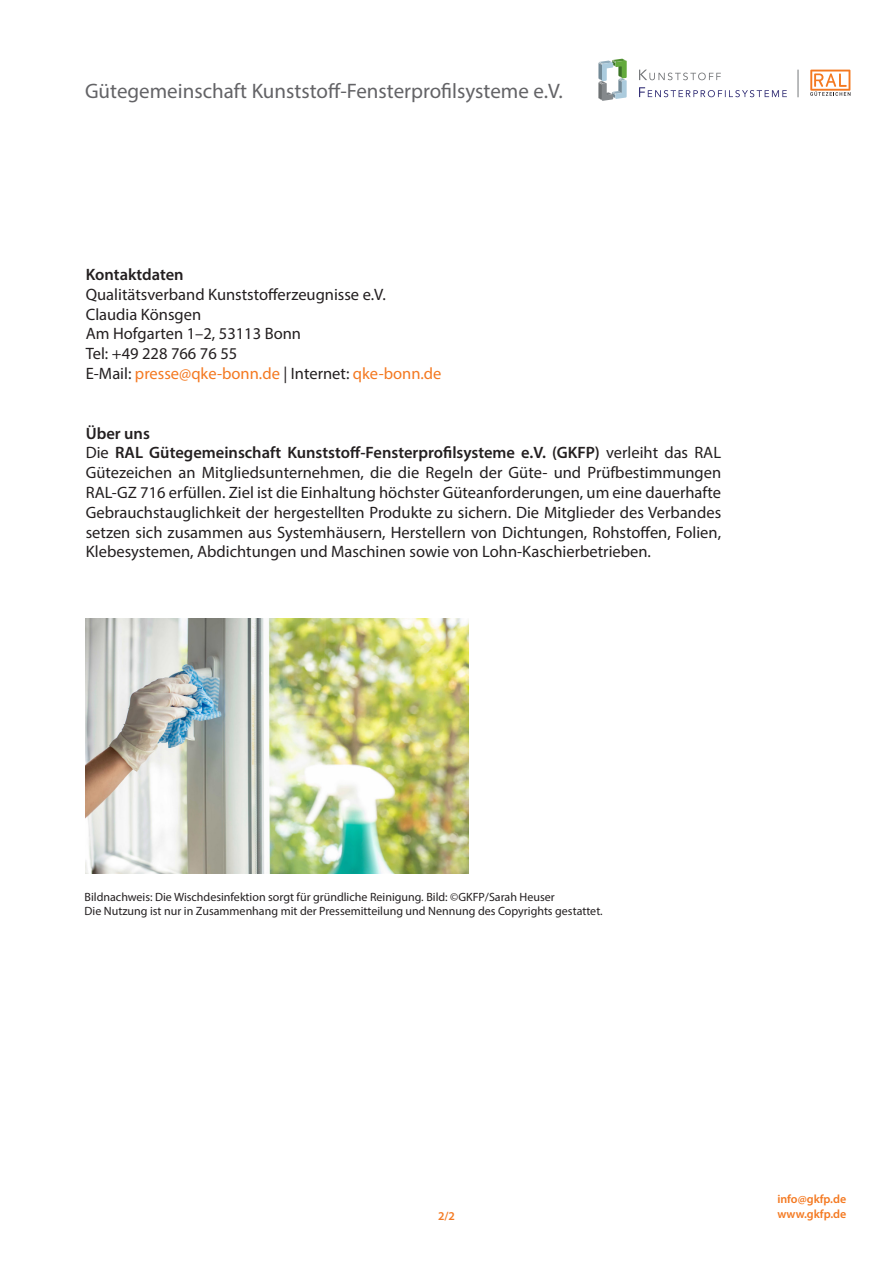
<style>
.page{position:relative;width:893px;height:1263px;background:#fff}
.page>*{position:absolute;margin:0;border:0;box-sizing:border-box;transform-origin:0 0}
.Anschrift_Bankdaten{font:21px "Myriad Pro";color:#636366}
.Anschrift_Bankdaten-2{font:16.5px/19.8px "Myriad Pro";color:#231f20;text-align:justify}
.Anschrift_Bankdaten-3{font:16.5px "Myriad Pro";color:#f47921}
.Anschrift_Bankdaten-4{font:600 16.5px "Myriad Pro";color:#231f20}
.Anschrift_Bankdaten-5{font:12px "Myriad Pro";color:#231f20}
.info{font:600 12px "Myriad Pro";color:#f47921}
.s1{color:#231f20}
.s2{font-weight:600}
</style>
<div class="page">
<svg style="left:798px;top:70px;width:1px;height:27px"></svg>
<svg style="left:639px;top:87px;width:148px;height:10px"></svg>
<svg style="left:639px;top:70px;width:82px;height:10px"></svg>
<svg style="left:598px;top:59px;width:29px;height:42px"></svg>
<svg style="left:810px;top:70px;width:40px;height:26px"></svg>
<img style="left:86px;top:619px;width:383px;height:255px">
<p class="Anschrift_Bankdaten" style="left:85px;top:78px;width:479px">Gütegemeinschaft Kunststoff-Fensterprofilsysteme e.V.</p>
<p class="Anschrift_Bankdaten-4" style="left:86px;top:264px;width:99px">Kontaktdaten</p>
<p class="Anschrift_Bankdaten-2" style="left:86px;top:284px;width:302px">Qualitätsverband Kunststofferzeugnisse e.V.</p>
<p class="Anschrift_Bankdaten-2" style="left:86px;top:304px;width:117px">Claudia Könsgen</p>
<p class="Anschrift_Bankdaten-2" style="left:86px;top:324px;width:217px">Am Hofgarten 1–2, 53113 Bonn</p>
<p class="Anschrift_Bankdaten-2" style="left:86px;top:344px;width:153px">Tel: +49 228 766 76 55</p>
<p class="Anschrift_Bankdaten-3" style="left:86px;top:363px;width:357px"><span class="s1">E-Mail:</span> presse@qke-bonn.de <span class="s1">| Internet:</span> qke-bonn.de</p>
<p class="Anschrift_Bankdaten-4" style="left:86px;top:422px;width:66px">Über uns</p>
<p class="Anschrift_Bankdaten-2" style="left:86px;top:443px;width:637px">Die <span class="s2">RAL Gütegemeinschaft Kunststoff-Fensterprofilsysteme e.V. (GKFP)</span> verleiht das RAL Gütezeichen an Mitgliedsunternehmen, die die Regeln der Güte- und Prüfbestimmungen RAL-GZ 716 erfüllen. Ziel ist die Einhaltung höchster Güteanforderungen, um eine dauerhafte Gebrauchstauglichkeit der hergestellten Produkte zu sichern. Die Mitglieder des Verbandes setzen sich zusammen aus Systemhäusern, Herstellern von Dichtungen, Rohstoffen, Folien, Klebesystemen, Abdichtungen und Maschinen sowie von Lohn-Kaschierbetrieben.</p>
<p class="Anschrift_Bankdaten-5" style="left:85px;top:889px;width:472px">Bildnachweis: Die Wischdesinfektion sorgt für gründliche Reinigung. Bild: ©GKFP/Sarah Heuser</p>
<p class="Anschrift_Bankdaten-5" style="left:85px;top:903px;width:520px">Die Nutzung ist nur in Zusammenhang mit der Pressemitteilung und Nennung des Copyrights gestattet.</p>
<p class="info" style="left:438px;top:1209px;width:18px">2/2</p>
<p class="info" style="left:777px;top:1192px;width:70px">info@gkfp.de</p>
<p class="info" style="left:777px;top:1206px;width:71px">www.gkfp.de</p>
</div>
